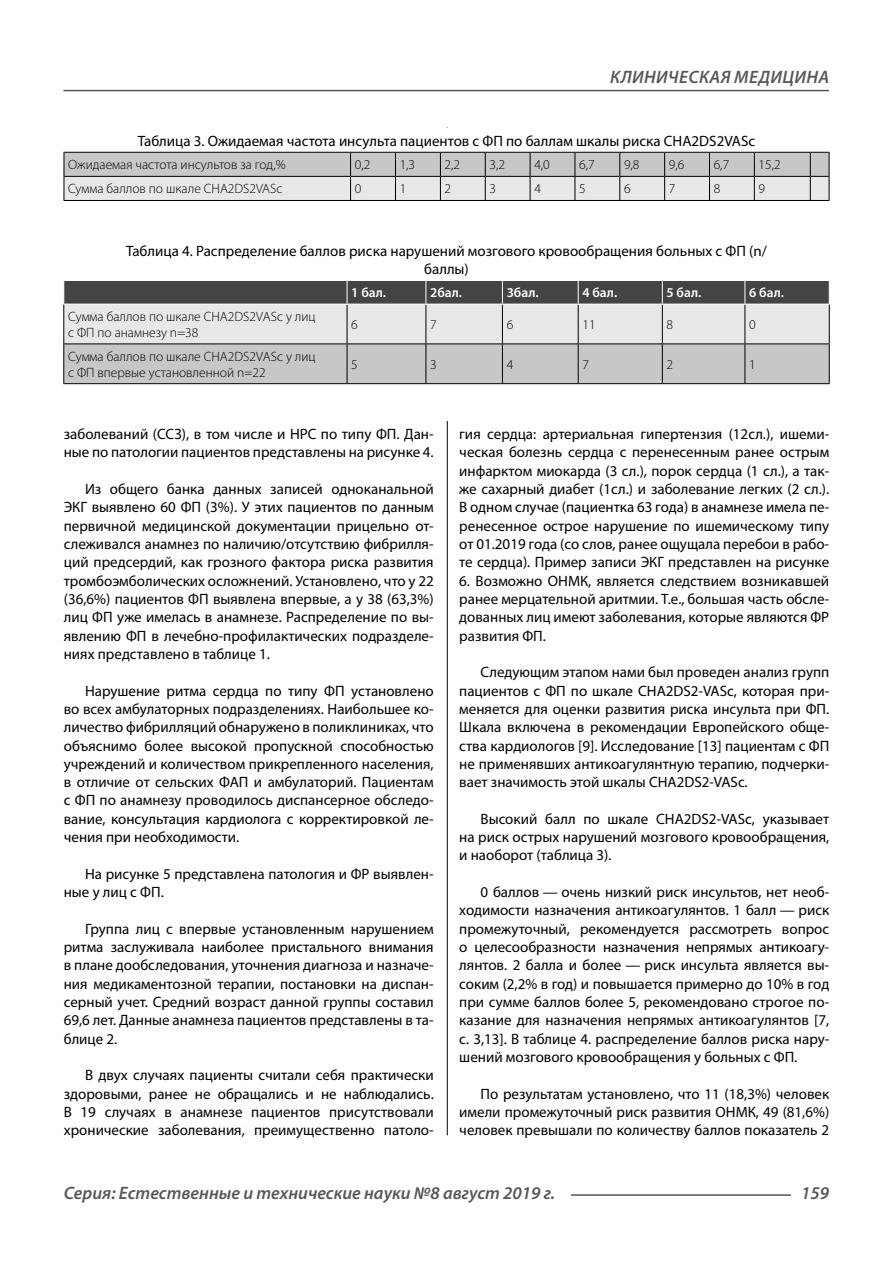
<style>
.page{position:relative;width:893px;height:1263px;background:#fff}
.page>*{position:absolute;margin:0;border:0;box-sizing:border-box;transform-origin:0 0}
.t1{font:italic 600 18px "Myriad Pro";color:#585858}
.t2{font:italic 600 18px "Myriad Pro";letter-spacing:.02em;color:#585858}
.t3{font:15px/18.3px "Myriad Pro";color:#000;text-align:justify}
.t4{font:300 13.5px/16.2px "Myriad Pro";color:#000}
.t5{font:600 13.5px "Myriad Pro";color:#fff}
</style>
<div class="page">
<hr style="left:447px;top:128px;width:1px;height:1007px;background:#000">
<div style="left:64px;top:128px;width:765px;height:293px;background:#fff"></div>
<svg style="left:64px;top:152px;width:766px;height:48px;background:#cbcbcb"></svg>
<hr style="left:64px;top:200px;width:765px;height:1px;background:#000">
<svg style="left:63px;top:281px;width:767px;height:103px;background:#b1b1b1"></svg>
<hr style="left:63px;top:304px;width:767px;height:1px;background:#fff">
<hr style="left:571px;top:1194px;width:220px;height:2px;background:#585858">
<hr style="left:63px;top:90px;width:766px;height:1px;background:#585858">
<p class="t2" style="left:610px;top:71px;width:220px">КЛИНИЧЕСКАЯ МЕДИЦИНА</p>
<p class="t3" style="left:138px;top:133px;width:619px">Таблица 3. Ожидаемая частота инсульта пациентов с ФП по баллам шкалы риска CHA2DS2VASс</p>
<p class="t4" style="left:68px;top:158px;width:219px">Ожидаемая частота инсультов за год,%</p>
<p class="t4" style="left:355px;top:158px;width:17px">0,2</p>
<p class="t4" style="left:400px;top:158px;width:17px">1,3</p>
<p class="t4" style="left:445px;top:158px;width:17px">2,2</p>
<p class="t4" style="left:489px;top:158px;width:17px">3,2</p>
<p class="t4" style="left:534px;top:158px;width:17px">4,0</p>
<p class="t4" style="left:579px;top:158px;width:17px">6,7</p>
<p class="t4" style="left:624px;top:158px;width:17px">9,8</p>
<p class="t4" style="left:669px;top:158px;width:17px">9,6</p>
<p class="t4" style="left:714px;top:158px;width:17px">6,7</p>
<p class="t4" style="left:758px;top:158px;width:24px">15,2</p>
<p class="t4" style="left:68px;top:182px;width:216px">Сумма баллов по шкале CHA2DS2VASc</p>
<p class="t4" style="left:355px;top:182px;width:8px">0</p>
<p class="t4" style="left:400px;top:182px;width:8px">1</p>
<p class="t4" style="left:445px;top:182px;width:8px">2</p>
<p class="t4" style="left:489px;top:182px;width:8px">3</p>
<p class="t4" style="left:534px;top:182px;width:8px">4</p>
<p class="t4" style="left:579px;top:182px;width:8px">5</p>
<p class="t4" style="left:624px;top:182px;width:8px">6</p>
<p class="t4" style="left:669px;top:182px;width:8px">7</p>
<p class="t4" style="left:714px;top:182px;width:8px">8</p>
<p class="t4" style="left:758px;top:182px;width:8px">9</p>
<p class="t3" style="left:126px;top:243px;width:642px;text-align:center">Таблица 4. Распределение баллов риска нарушений мозгового кровообращения больных с ФП (n/ баллы)</p>
<p class="t5" style="left:351px;top:288px;width:36px">1 бал.</p>
<p class="t5" style="left:430px;top:288px;width:33px">2бал.</p>
<p class="t5" style="left:507px;top:288px;width:33px">3бал.</p>
<p class="t5" style="left:582px;top:288px;width:36px">4 бал.</p>
<p class="t5" style="left:666px;top:288px;width:36px">5 бал.</p>
<p class="t5" style="left:749px;top:288px;width:36px">6 бал.</p>
<p class="t4" style="left:68px;top:309px;width:249px">Сумма баллов по шкале CHA2DS2VASc у лиц с ФП по анамнезу n=38</p>
<p class="t4" style="left:351px;top:317px;width:8px">6</p>
<p class="t4" style="left:430px;top:317px;width:8px">7</p>
<p class="t4" style="left:507px;top:317px;width:8px">6</p>
<p class="t4" style="left:582px;top:317px;width:15px">11</p>
<p class="t4" style="left:666px;top:317px;width:8px">8</p>
<p class="t4" style="left:749px;top:317px;width:8px">0</p>
<p class="t4" style="left:68px;top:349px;width:249px">Сумма баллов по шкале CHA2DS2VASc у лиц с ФП впервые установленной n=22</p>
<p class="t4" style="left:351px;top:357px;width:8px">5</p>
<p class="t4" style="left:430px;top:357px;width:8px">3</p>
<p class="t4" style="left:507px;top:357px;width:8px">4</p>
<p class="t4" style="left:582px;top:357px;width:8px">7</p>
<p class="t4" style="left:666px;top:357px;width:8px">2</p>
<p class="t4" style="left:749px;top:357px;width:8px">1</p>
<p class="t3" style="left:64px;top:426px;width:371px">заболеваний (ССЗ), в том числе и НРС по типу ФП. Дан&shy;ные по патологии пациентов представлены на рисунке 4.</p>
<p class="t3" style="left:64px;top:481px;width:371px;text-indent:21px">Из общего банка данных записей одноканальной ЭКГ выявлено 60 ФП (3%). У этих пациентов по данным первичной медицинской документации прицельно от&shy;слеживался анамнез по наличию/отсутствию фибрилля&shy;ций предсердий, как грозного фактора риска развития тромбоэмболических осложнений. Установлено, что у 22 (36,6%) пациентов ФП выявлена впервые, а у 38 (63,3%) лиц ФП уже имелась в анамнезе. Распределение по вы&shy;явлению ФП в лечебно-профилактических подразделе&shy;ниях представлено в таблице 1.</p>
<p class="t3" style="left:64px;top:683px;width:371px;text-indent:21px">Нарушение ритма сердца по типу ФП установлено во всех амбулаторных подразделениях. Наибольшее ко&shy;личество фибрилляций обнаружено в поликлиниках, что объяснимо более высокой пропускной способностью учреждений и количеством прикрепленного населения, в отличие от сельских ФАП и амбулаторий. Пациентам с ФП по анамнезу проводилось диспансерное обследо&shy;вание, консультация кардиолога с корректировкой ле&shy;чения при необходимости.</p>
<p class="t3" style="left:64px;top:866px;width:371px;text-indent:21px">На рисунке 5 представлена патология и ФР выявлен&shy;ные у лиц с ФП.</p>
<p class="t3" style="left:64px;top:921px;width:371px;text-indent:21px">Группа лиц с впервые установленным нарушением ритма заслуживала наиболее пристального внимания в плане дообследования, уточнения диагноза и назначе&shy;ния медикаментозной терапии, постановки на диспан&shy;серный учет. Средний возраст данной группы составил 69,6 лет. Данные анамнеза пациентов представлены в та&shy;блице 2.</p>
<p class="t3" style="left:64px;top:1067px;width:371px;text-indent:21px">В двух случаях пациенты считали себя практически здоровыми, ранее не обращались и не наблюдались.<br>В 19 случаях в анамнезе пациентов присутствовали хронические заболевания, преимущественно патоло-</p>
<p class="t3" style="left:459px;top:426px;width:371px">гия сердца: артериальная гипертензия (12сл.), ишеми&shy;ческая болезнь сердца с перенесенным ранее острым инфарктом миокарда (3 сл.), порок сердца (1 сл.), а так&shy;же сахарный диабет (1сл.) и заболевание легких (2 сл.).<br>В одном случае (пациентка 63 года) в анамнезе имела пе&shy;ренесенное острое нарушение по ишемическому типу от 01.2019 года (со слов, ранее ощущала перебои в рабо&shy;те сердца). Пример записи ЭКГ представлен на рисунке</p>
<p class="t3" style="left:459px;top:573px;width:371px">6. Возможно ОНМК, является следствием возникавшей ранее мерцательной аритмии. Т.е., большая часть обсле&shy;дованных лиц имеют заболевания, которые являются ФР развития ФП.</p>
<p class="t3" style="left:459px;top:664px;width:371px;text-indent:21px">Следующим этапом нами был проведен анализ групп пациентов с ФП по шкале CHA2DS2-VASc, которая при&shy;меняется для оценки развития риска инсульта при ФП.<br>Шкала включена в рекомендации Европейского обще&shy;ства кардиологов [9]. Исследование [13] пациентам с ФП не применявших антикоагулянтную терапию, подчерки&shy;вает значимость этой шкалы CHA2DS2-VASc.</p>
<p class="t3" style="left:459px;top:811px;width:371px;text-indent:21px">Высокий балл по шкале CHA2DS2-VASc, указывает на риск острых нарушений мозгового кровообращения, и наоборот (таблица 3).</p>
<p class="t3" style="left:459px;top:884px;width:371px;text-indent:21px">0 баллов — очень низкий риск инсультов, нет необ&shy;ходимости назначения антикоагулянтов. 1 балл — риск промежуточный, рекомендуется рассмотреть вопрос о целесообразности назначения непрямых антикоагу&shy;лянтов. 2 балла и более — риск инсульта является вы&shy;соким (2,2% в год) и повышается примерно до 10% в год при сумме баллов более 5, рекомендовано строгое по&shy;казание для назначения непрямых антикоагулянтов [7, с. 3,13]. В таблице 4. распределение баллов риска нару&shy;шений мозгового кровообращения у больных с ФП.</p>
<p class="t3" style="left:459px;top:1086px;width:371px;text-indent:21px">По результатам установлено, что 11 (18,3%) человек имели промежуточный риск развития ОНМК, 49 (81,6%) человек превышали по количеству баллов показатель 2</p>
<p class="t1" style="left:64px;top:1186px;width:493px">Серия: Естественные и технические науки №8 август 2019 г.</p>
<p class="t1" style="left:801px;top:1186px;width:30px">159</p>
</div>
